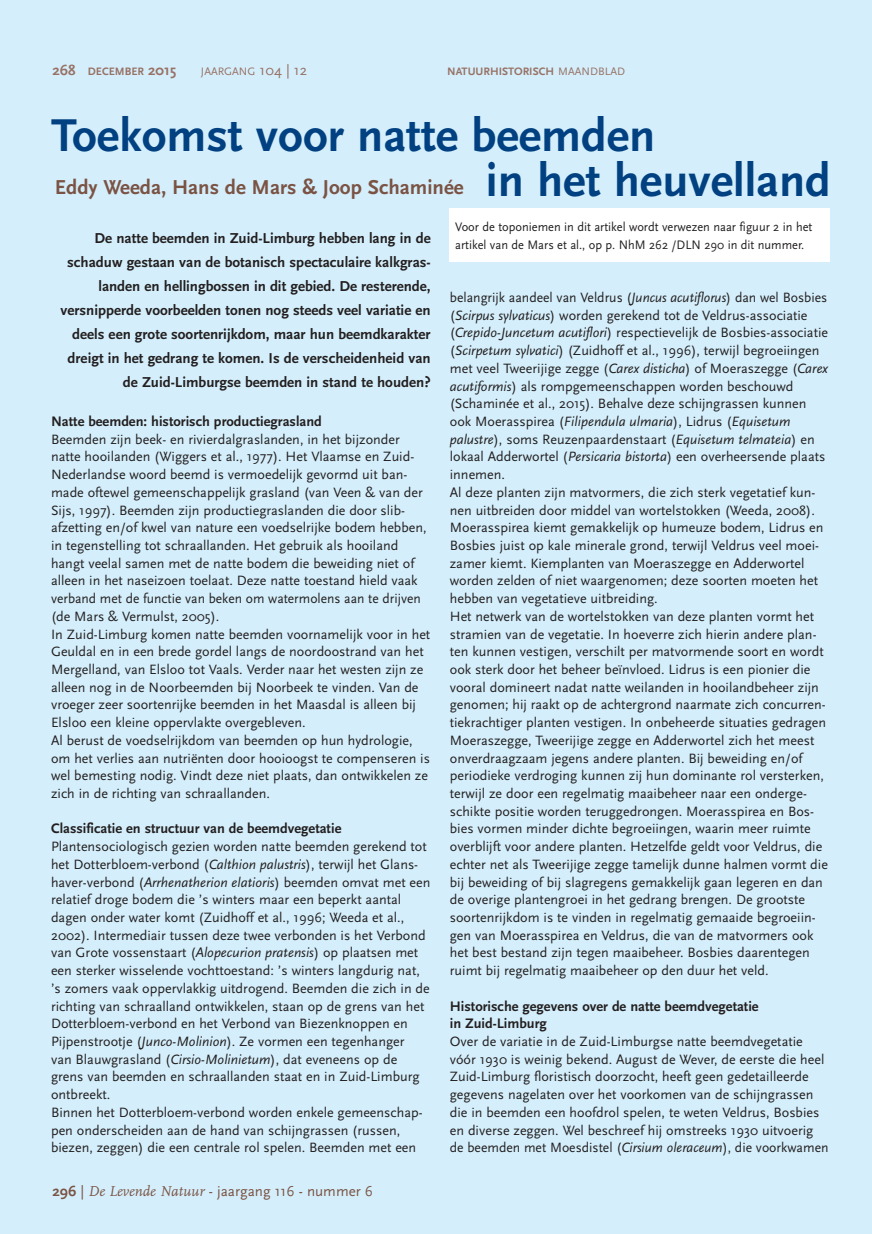
<style>
.page{position:relative;width:872px;height:1234px;background:#fff}
.page>*{position:absolute;margin:0;border:0;box-sizing:border-box;transform-origin:0 0}
.t1{font:700 48px "Scala Sans";color:#014181}
.t2{font:700 21px "Scala Sans";color:#7b5344}
.t3{font:700 15px/24px "Scala Sans";color:#231f20;text-align:right}
.t4{font:15px "Scala Sans";color:#7b5344}
.t5{font:700 14.4px/17.7px "Scala Sans";color:#231f20}
.t6{font:14.1px/17.7px "Scala Sans";color:#231f20}
.t7{font:12.9px/17.7px "Scala Sans";color:#231f20;scale:.96 1}
.t8{font:700 11.25px "Scala Sans";color:#987165}
.t9{font:11.25px "Scala Sans";color:#987165}
.s1{font-size:15px}
.s2{font-weight:400}
.s3{font-style:italic}
.s4{font-weight:700}
.s5{font-family:"FF Scala";font-style:italic}
</style>
<div class="page">
<div style="left:0;top:0;width:872px;height:1233px;background:#d4effb"></div>
<div style="left:449px;top:208px;width:380px;height:53px;background:#fff"></div>
<p class="t8" style="left:53px;top:65px;width:125px"><span class="s1">268</span> DECEMBER <span class="s1">2015</span></p>
<p class="t9" style="left:201px;top:65px;width:108px">JAARGANG <span class="s1">104 | 12</span></p>
<p class="t8" style="left:447px;top:65px;width:179px">NATUURHISTORISCH <span class="s2">MAANDBLAD</span></p>
<h1 class="t1" style="left:51px;top:106px;width:606px">Toekomst voor natte beemden</h1>
<h2 class="t2" style="left:55px;top:175px;width:410px">Eddy Weeda, Hans de Mars &amp; Joop Schaminée</h2>
<h1 class="t1" style="left:486px;top:151px;width:346px">in het heuvelland</h1>
<p class="t7" style="left:455px;top:218px;width:373px">Voor de toponiemen in dit artikel wordt verwezen naar figuur 2 in het artikel van de Mars et al., op p. NhM 262 /DLN 290 in dit nummer.</p>
<p class="t3" style="left:60px;top:226px;width:372px">De natte beemden in Zuid-Limburg hebben lang in de schaduw gestaan van de botanisch spectaculaire kalkgras&shy;landen en hellingbossen in dit gebied. De resterende, versnipperde voorbeelden tonen nog steeds veel variatie en deels een grote soortenrijkdom, maar hun beemdkarakter dreigt in het gedrang te komen. Is de verscheidenheid van de Zuid-Limburgse beemden in stand te houden?</p>
<p class="t5" style="left:51px;top:412px;width:272px">Natte beemden: historisch productiegrasland</p>
<p class="t6" style="left:51px;top:430px;width:381px">Beemden zijn beek- en rivierdalgraslanden, in het bijzonder natte hooilanden (Wiggers et al., 1977). Het Vlaamse en Zuid-Nederlandse woord beemd is vermoedelijk gevormd uit ban&shy;made oftewel gemeenschappelijk grasland (van Veen &amp; van der Sijs, 1997). Beemden zijn productiegraslanden die door slib&shy;afzetting en/of kwel van nature een voedselrijke bodem hebben, in tegenstelling tot schraallanden. Het gebruik als hooiland hangt veelal samen met de natte bodem die beweiding niet of alleen in het naseizoen toelaat. Deze natte toestand hield vaak verband met de functie van beken om watermolens aan te drijven (de Mars &amp; Vermulst, 2005).<br>In Zuid-Limburg komen natte beemden voornamelijk voor in het Geuldal en in een brede gordel langs de noordoostrand van het Mergelland, van Elsloo tot Vaals. Verder naar het westen zijn ze alleen nog in de Noorbeemden bij Noorbeek te vinden. Van de vroeger zeer soortenrijke beemden in het Maasdal is alleen bij Elsloo een kleine oppervlakte overgebleven.<br>Al berust de voedselrijkdom van beemden op hun hydrologie, om het verlies aan nutriënten door hooioogst te compenseren is wel bemesting nodig. Vindt deze niet plaats, dan ontwikkelen ze zich in de richting van schraallanden.</p>
<p class="t5" style="left:51px;top:819px;width:292px">Classificatie en structuur van de beemdvegetatie</p>
<p class="t6" style="left:51px;top:837px;width:381px">Plantensociologisch gezien worden natte beemden gerekend tot het Dotterbloem-verbond (<span class="s3">Calthion palustris</span>), terwijl het Glans&shy;haver-verbond (<span class="s3">Arrhenatherion elatioris</span>) beemden omvat met een relatief droge bodem die ’s winters maar een beperkt aantal dagen onder water komt (Zuidhoff et al., 1996; Weeda et al., 2002). Intermediair tussen deze twee verbonden is het Verbond van Grote vossenstaart (<span class="s3">Alopecurion pratensis</span>) op plaatsen met een sterker wisselende vochttoestand: ’s winters langdurig nat, ’s zomers vaak oppervlakkig uitdrogend. Beemden die zich in de richting van schraalland ontwikkelen, staan op de grens van het Dotterbloem-verbond en het Verbond van Biezenknoppen en Pijpenstrootje (<span class="s3">Junco-Molinion</span>). Ze vormen een tegenhanger<br>van Blauwgrasland (<span class="s3">Cirsio-Molinietum</span>), dat eveneens op de grens van beemden en schraallanden staat en in Zuid-Limburg ontbreekt.<br>Binnen het Dotterbloem-verbond worden enkele gemeenschap&shy;pen onderscheiden aan de hand van schijngrassen (russen, biezen, zeggen) die een centrale rol spelen. Beemden met een</p>
<p class="t6" style="left:450px;top:288px;width:380px">belangrijk aandeel van Veldrus (<span class="s3">Juncus acutiflorus</span>) dan wel Bosbies (<span class="s3">Scirpus sylvaticus</span>) worden gerekend tot de Veldrus-associatie (<span class="s3">Crepido-Juncetum acutiflori</span>) respectievelijk de Bosbies-associatie (<span class="s3">Scirpetum sylvatici</span>) (Zuidhoff et al., 1996), terwijl begroeiingen met veel Tweerijige zegge (<span class="s3">Carex disticha</span>) of Moeraszegge (<span class="s3">Carex acutiformis</span>) als rompgemeenschappen worden beschouwd (Schaminée et al., 2015). Behalve deze schijngrassen kunnen ook Moerasspirea (<span class="s3">Filipendula ulmaria</span>), Lidrus (<span class="s3">Equisetum palustre</span>), soms Reuzenpaardenstaart (<span class="s3">Equisetum telmateia</span>) en lokaal Adderwortel (<span class="s3">Persicaria bistorta</span>) een overheersende plaats innemen.<br>Al deze planten zijn matvormers, die zich sterk vegetatief kun&shy;nen uitbreiden door middel van wortelstokken (Weeda, 2008).<br>Moerasspirea kiemt gemakkelijk op humeuze bodem, Lidrus en Bosbies juist op kale minerale grond, terwijl Veldrus veel moei&shy;zamer kiemt. Kiemplanten van Moeraszegge en Adderwortel worden zelden of niet waargenomen; deze soorten moeten het hebben van vegetatieve uitbreiding.<br>Het netwerk van de wortelstokken van deze planten vormt het stramien van de vegetatie. In hoeverre zich hierin andere plan&shy;ten kunnen vestigen, verschilt per matvormende soort en wordt ook sterk door het beheer beïnvloed. Lidrus is een pionier die vooral domineert nadat natte weilanden in hooilandbeheer zijn genomen; hij raakt op de achtergrond naarmate zich concurren&shy;tiekrachtiger planten vestigen. In onbeheerde situaties gedragen Moeraszegge, Tweerijige zegge en Adderwortel zich het meest onverdraagzaam jegens andere planten. Bij beweiding en/of periodieke verdroging kunnen zij hun dominante rol versterken, terwijl ze door een regelmatig maaibeheer naar een onderge&shy;schikte positie worden teruggedrongen. Moerasspirea en Bos&shy;bies vormen minder dichte begroeiingen, waarin meer ruimte overblijft voor andere planten. Hetzelfde geldt voor Veldrus, die echter net als Tweerijige zegge tamelijk dunne halmen vormt die bij beweiding of bij slagregens gemakkelijk gaan legeren en dan de overige plantengroei in het gedrang brengen. De grootste soortenrijkdom is te vinden in regelmatig gemaaide begroeiin&shy;gen van Moerasspirea en Veldrus, die van de matvormers ook het best bestand zijn tegen maaibeheer. Bosbies daarentegen ruimt bij regelmatig maaibeheer op den duur het veld.</p>
<p class="t5" style="left:450px;top:996px;width:310px">Historische gegevens over de natte beemdvegetatie in Zuid-Limburg</p>
<p class="t6" style="left:450px;top:1031px;width:380px">Over de variatie in de Zuid-Limburgse natte beemdvegetatie vóór 1930 is weinig bekend. August de Wever, de eerste die heel Zuid-Limburg floristisch doorzocht, heeft geen gedetailleerde gegevens nagelaten over het voorkomen van de schijngrassen die in beemden een hoofdrol spelen, te weten Veldrus, Bosbies en diverse zeggen. Wel beschreef hij omstreeks 1930 uitvoerig de beemden met Moesdistel (<span class="s3">Cirsium oleraceum</span>), die voorkwamen</p>
<p class="t4" style="left:53px;top:1181px;width:322px"><span class="s4">296</span> | <span class="s5">De Levende Natuur</span> - jaargang 116 - nummer 6</p>
</div>
